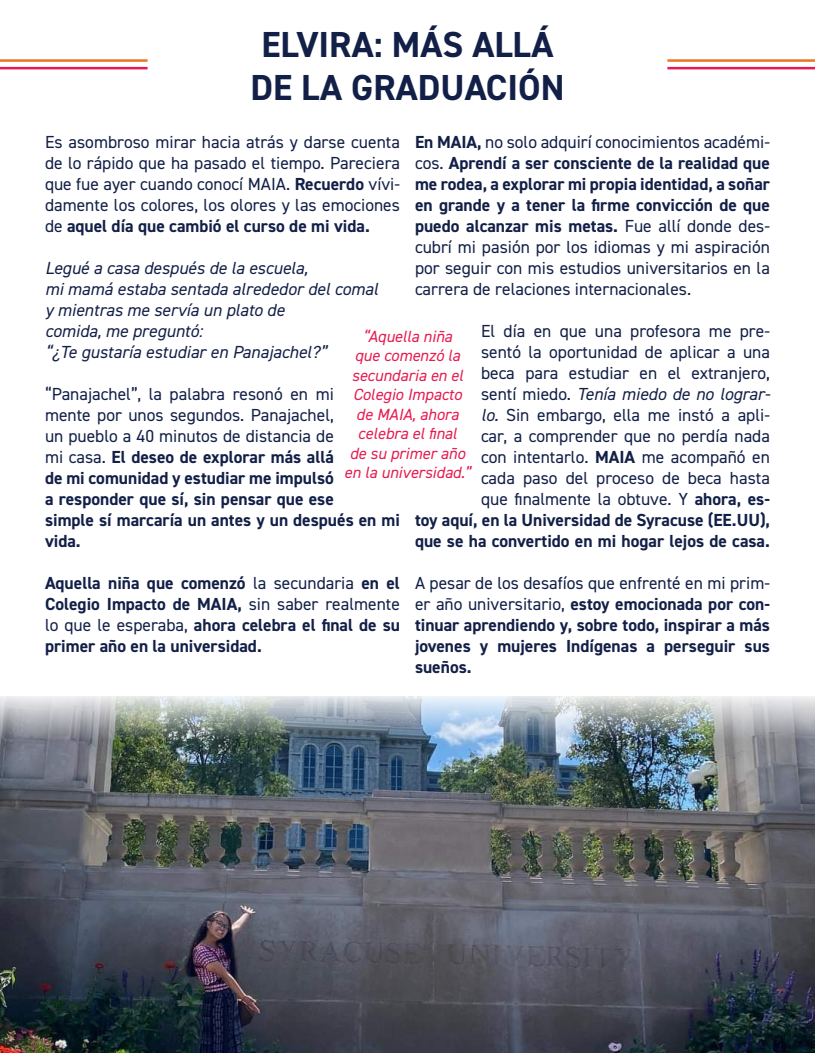
<style>
.page{position:relative;width:815px;height:1053px;background:#fff}
.page>*{position:absolute;margin:0;border:0;box-sizing:border-box;transform-origin:0 0}
.t1{font:700 36.25px/43.5px "DIN2014";color:#121f47;text-align:center}
.t2{font:17.5px/21px "DIN2014";color:#121f47;text-align:justify}
.t3{font:700 17.5px/21px "DIN2014";color:#121f47;text-align:justify}
.t4{font:italic 17.5px/21px "DIN2014";color:#121f47}
.t5{font:italic 16.25px/19.5px "DIN2014";color:#e61a4f;text-align:center}
.s1{font-weight:700}
.s2{font-weight:400}
.s3{font-style:italic}
</style>
<div class="page">
<img style="left:0;top:696px;width:815px;height:356px">
<hr style="left:0;top:59px;width:148px;height:3px;background:#ec7624">
<hr style="left:0;top:67px;width:148px;height:2px;background:#e61a4f">
<hr style="left:667px;top:59px;width:148px;height:3px;background:#ec7624">
<hr style="left:667px;top:67px;width:148px;height:2px;background:#e61a4f">
<h1 class="t1" style="left:250px;top:22px;width:316px">ELVIRA: MÁS ALLÁ<br>DE LA GRADUACIÓN</h1>
<p class="t2" style="left:45px;top:131px;width:357px">Es asombroso mirar hacia atrás y darse cuenta de lo rápido que ha pasado el tiempo. Pareciera que fue ayer cuando conocí MAIA. <span class="s1">Recuerdo</span> vívi&shy;damente los colores, los olores y las emociones de <span class="s1">aquel día que cambió el curso de mi vida.</span></p>
<p class="t4" style="left:45px;top:257px;width:335px">Legué a casa después de la escuela,<br>mi mamá estaba sentada alrededor del comal y mientras me servía un plato de<br>comida, me preguntó:<br>“¿Te gustaría estudiar en Panajachel?”</p>
<p class="t3" style="left:45px;top:383px;width:357px;text-align:left"><span class="s2">“Panajachel”, la palabra resonó en mi<br>mente por unos segundos. Panajachel,<br>un pueblo a 40 minutos de distancia de<br>mi casa.</span> El deseo de explorar más allá<br>de mi comunidad y estudiar me impulsó<br>a responder que sí, sin pensar que ese<br>simple sí marcaría un antes y un después en mi vida.</p>
<p class="t3" style="left:45px;top:572px;width:357px">Aquella niña que comenzó <span class="s2">la secundaria</span> en el Colegio Impacto de MAIA, <span class="s2">sin saber realmente lo que le esperaba,</span> ahora celebra el final de su primer año en la universidad.</p>
<p class="t2" style="left:415px;top:131px;width:357px"><span class="s1">En MAIA,</span> no solo adquirí conocimientos académi&shy;cos. <span class="s1">Aprendí a ser consciente de la realidad que me rodea, a explorar mi propia identidad, a soñar en grande y a tener la firme convicción de que puedo alcanzar mis metas.</span> Fue allí donde des&shy;cubrí mi pasión por los idiomas y mi aspiración por seguir con mis estudios universitarios en la carrera de relaciones internacionales.</p>
<p class="t2" style="left:415px;top:320px;width:357px;text-align:right">El día en que una profesora me pre-<br>sentó la oportunidad de aplicar a una<br>beca para estudiar en el extranjero,<br>sentí miedo. <span class="s3">Tenía miedo de no lograr-<br>lo.</span> Sin embargo, ella me instó a apli-<br>car, a comprender que no perdía nada<br>con intentarlo. <span class="s1">MAIA</span> me acompañó en<br>cada paso del proceso de beca hasta<br>que finalmente la obtuve. Y <span class="s1">ahora, es-<br>toy aquí, en la Universidad de Syracuse (EE.UU), que se ha convertido en mi hogar lejos de casa.</span></p>
<p class="t3" style="left:415px;top:572px;width:357px"><span class="s2">A pesar de los desafíos que enfrenté en mi prim&shy;er año universitario,</span> estoy emocionada por con&shy;tinuar aprendiendo y, sobre todo, inspirar a más jovenes y mujeres Indígenas a perseguir sus sueños.</p>
<p class="t5" style="left:344px;top:326px;width:128px">“Aquella niña<br>que comenzó la secundaria en el<br>Colegio Impacto de MAIA, ahora celebra el final<br>de su primer año en la universidad.”</p>
</div>
